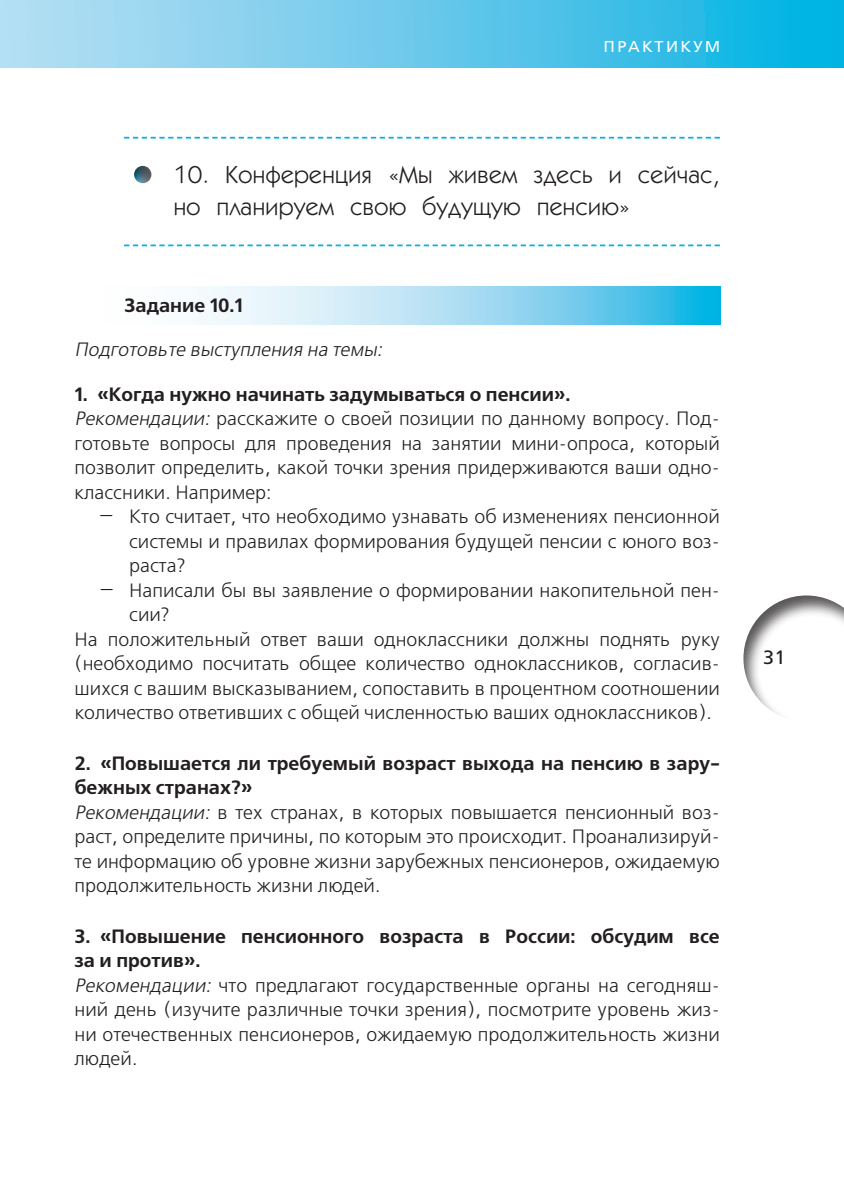
<style>
.page{position:relative;width:844px;height:1191px;background:#fff}
.page>*{position:absolute;margin:0;border:0;box-sizing:border-box;transform-origin:0 0}
.t1{font:24.5px/31.5px "Kabel Book ITC";letter-spacing:.02em;color:#231f20}
.t2{font:19.25px/24.5px "Free Set C";color:#231f20}
.t3{font:italic 19.25px "Free Set C";color:#231f20}
.t4{font:700 19.25px "Free Set C";color:#231f20}
.t5{font:19.25px "Free Set C San Pin";color:#231f20}
.t6{font:15.75px "Free Set C San Pin";letter-spacing:.15em;color:#fff}
.s1{font-weight:700}
.s2{font-style:italic}
</style>
<div class="page">
<div style="left:0;top:0;width:843px;height:68px;background:linear-gradient(to right,#c1dff4,#06b2e2)"></div>
<div style="left:742px;top:595px;width:101px;height:127px;background:#231f20;opacity:.75"></div>
<svg style="left:199px;top:286px;width:521px;height:39px;background:#9cdaf1"></svg>
<svg style="left:124px;top:137px;width:595px;height:2px"></svg>
<svg style="left:124px;top:244px;width:595px;height:2px"></svg>
<div style="left:119px;top:159px;width:45px;height:28px;background:#231f20;opacity:.75"></div>
<p class="t6" style="left:603px;top:38px;width:118px">ПРАКТИКУМ</p>
<p class="t1" style="left:174px;top:159px;width:547px">10. Конференция «Мы живем здесь и сейчас, но планируем свою будущую пенсию»</p>
<p class="t4" style="left:124px;top:294px;width:120px">Задание 10.1</p>
<p class="t3" style="left:74px;top:339px;width:313px">Подготовьте выступления на темы:</p>
<p class="t2" style="left:74px;top:382px;width:646px"><span class="s1">1. «Когда нужно начинать задумываться о пенсии».<br></span><span class="s2">Рекомендации:</span> расскажите о своей позиции по данному вопросу. Под&shy;готовьте вопросы для проведения на занятии мини-опроса, который позволит определить, какой точки зрения придерживаются ваши одно&shy;классники. Например:</p>
<p class="t2" style="left:129px;top:505px;width:592px;text-align:justify;text-indent:-30px">— Кто считает, что необходимо узнавать об изменениях пенсионной системы и правилах формирования будущей пенсии с юного воз&shy;раста?</p>
<p class="t2" style="left:99px;top:578px;width:622px">— Написали бы вы заявление о формировании накопительной пен-</p>
<p class="t2" style="left:129px;top:603px;width:42px">сии?</p>
<p class="t2" style="left:75px;top:627px;width:646px">На положительный ответ ваши одноклассники должны поднять руку</p>
<p class="t2" style="left:75px;top:652px;width:646px">(необходимо посчитать общее количество одноклассников, согласив-</p>
<p class="t2" style="left:75px;top:676px;width:646px">шихся с вашим высказыванием, сопоставить в процентном соотношении</p>
<p class="t2" style="left:75px;top:701px;width:638px">количество ответивших с общей численностью ваших одноклассников).</p>
<p class="t2" style="left:74px;top:752px;width:647px"><span class="s1">2. «Повышается ли требуемый возраст выхода на пенсию в зару&shy;бежных странах?»<br></span><span class="s2">Рекомендации:</span> в тех странах, в которых повышается пенсионный воз&shy;раст, определите причины, по которым это происходит. Проанализируй&shy;те информацию об уровне жизни зарубежных пенсионеров, ожидаемую продолжительность жизни людей.</p>
<p class="t2" style="left:74px;top:925px;width:646px"><span class="s1">3. «Повышение пенсионного возраста в России: обсудим все за и против».<br></span><span class="s2">Рекомендации:</span> что предлагают государственные органы на сегодняш&shy;ний день (изучите различные точки зрения), посмотрите уровень жиз&shy;ни отечественных пенсионеров, ожидаемую продолжительность жизни людей.</p>
<p class="t5" style="left:763px;top:646px;width:24px">31</p>
</div>
